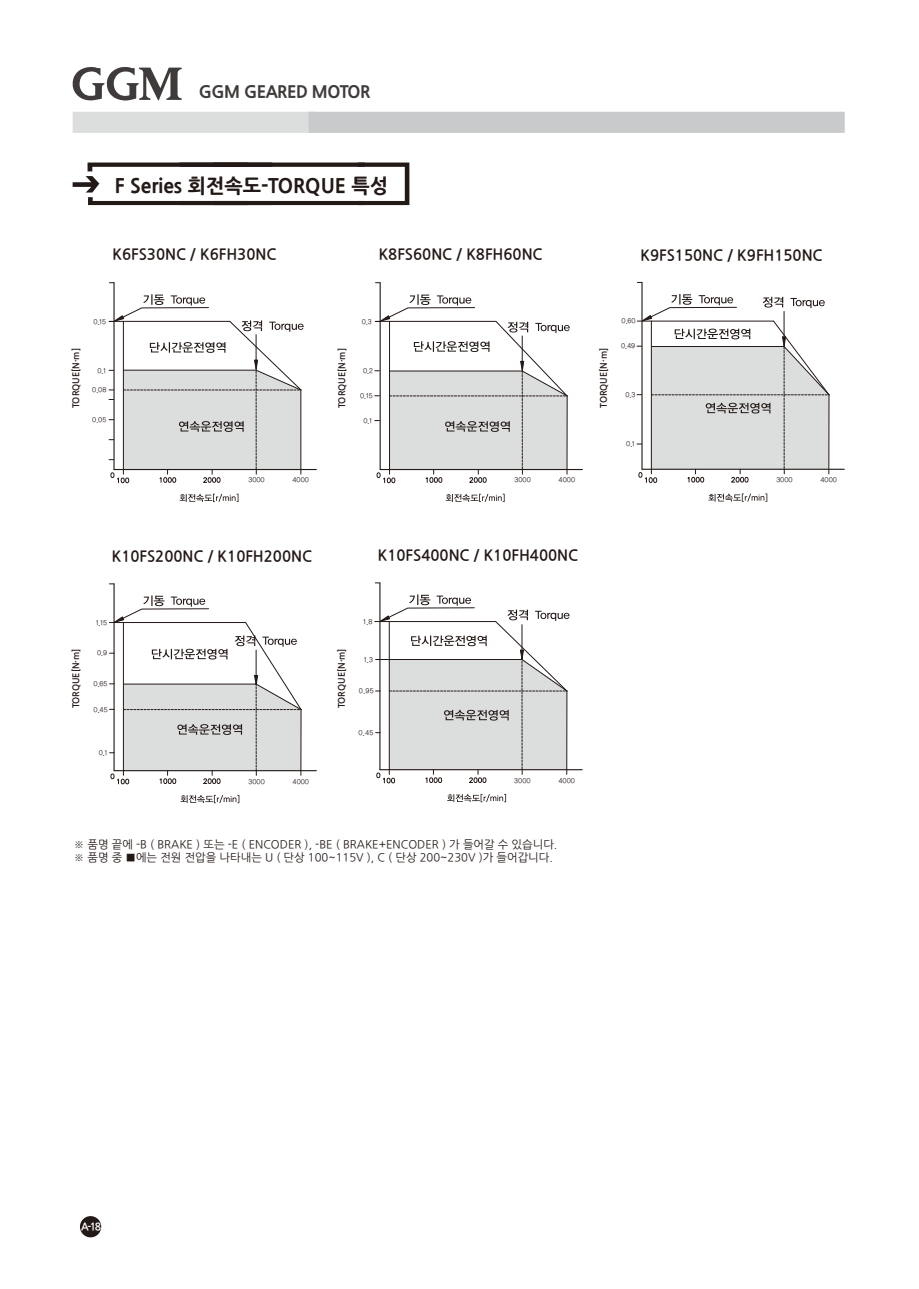
<style>
.page{position:relative;width:919px;height:1289px;background:#fff}
.page>*{position:absolute;margin:0;border:0;box-sizing:border-box;transform-origin:0 0}
.t1{font:800 19.5px "Nanum Gothic";color:#231916}
.t2{font:800 16.5px "Nanum Gothic";letter-spacing:-.03em;color:#3f3b3a}
.t3{font:700 15px "Nanum Gothic";color:#231916}
.t4{font:11.25px/12.9px "Nanum Gothic";color:#231916}
.t5{font:700 10.5px "Nanum Gothic";color:#fff}
.t6{font:700 9px "Nanum Gothic";color:#231916}
.t7{font:6.75px "Korean NGD M";color:#231916}
</style>
<div class="page">
<svg style="left:72px;top:67px;width:110px;height:34px"></svg>
<svg style="left:73px;top:112px;width:771px;height:21px;background:#cfd0d0"></svg>
<hr style="left:113px;top:283px;width:2px;height:186px;background:#231916">
<hr style="left:114px;top:469px;width:202px;height:1px;background:#231916">
<svg style="left:180px;top:494px;width:58px;height:8px"></svg>
<svg style="left:109px;top:294px;width:194px;height:189px"></svg>
<hr style="left:379px;top:283px;width:2px;height:186px;background:#231916">
<hr style="left:380px;top:469px;width:202px;height:1px;background:#231916">
<svg style="left:446px;top:494px;width:58px;height:8px"></svg>
<svg style="left:375px;top:294px;width:194px;height:189px"></svg>
<hr style="left:641px;top:282px;width:1px;height:187px;background:#231916">
<hr style="left:642px;top:468px;width:202px;height:2px;background:#231916">
<svg style="left:708px;top:493px;width:59px;height:9px"></svg>
<svg style="left:637px;top:294px;width:192px;height:189px"></svg>
<hr style="left:113px;top:584px;width:2px;height:186px;background:#231916">
<hr style="left:114px;top:770px;width:202px;height:1px;background:#231916">
<svg style="left:180px;top:795px;width:59px;height:8px"></svg>
<svg style="left:109px;top:595px;width:192px;height:189px"></svg>
<hr style="left:379px;top:583px;width:1px;height:186px;background:#231916">
<hr style="left:380px;top:769px;width:202px;height:1px;background:#231916">
<svg style="left:447px;top:794px;width:59px;height:8px"></svg>
<svg style="left:375px;top:594px;width:194px;height:189px"></svg>
<hr style="left:375px;top:659px;width:147px;height:1px;background:#231916">
<svg style="left:358px;top:162px;width:51px;height:43px"></svg>
<svg style="left:73px;top:162px;width:199px;height:43px"></svg>
<hr style="left:213px;top:201px;width:151px;height:4px;background:#231916">
<div style="left:213px;top:162px;width:151px;height:5px;background:#231916"></div>
<div style="left:80px;top:1215px;width:21px;height:22px;background:#231916;border-radius:50%"></div>
<h2 class="t2" style="left:199px;top:84px;width:173px">GGM GEARED MOTOR</h2>
<h1 class="t1" style="left:115px;top:176px;width:275px">F Series 회전속도-TORQUE 특성</h1>
<h3 class="t3" style="left:112px;top:247px;width:165px">K6FS30NC / K6FH30NC</h3>
<h3 class="t6" style="left:71px;top:408px;width:61px;rotate:-90deg">TORQUE[N·m]</h3>
<p class="t7" style="left:93px;top:318px;width:14px">0.15</p>
<p class="t7" style="left:97px;top:367px;width:10px">0.1</p>
<p class="t7" style="left:92px;top:387px;width:16px">0.08</p>
<p class="t7" style="left:92px;top:416px;width:16px">0.05</p>
<p class="t7" style="left:248px;top:477px;width:18px">3000</p>
<p class="t7" style="left:292px;top:477px;width:18px">4000</p>
<h3 class="t3" style="left:378px;top:247px;width:165px">K8FS60NC / K8FH60NC</h3>
<h3 class="t3" style="left:640px;top:248px;width:184px">K9FS150NC / K9FH150NC</h3>
<h3 class="t6" style="left:337px;top:408px;width:61px;rotate:-90deg">TORQUE[N·m]</h3>
<p class="t7" style="left:362px;top:318px;width:11px">0.3</p>
<p class="t7" style="left:363px;top:368px;width:11px">0.2</p>
<p class="t7" style="left:360px;top:393px;width:14px">0.15</p>
<p class="t7" style="left:363px;top:417px;width:10px">0.1</p>
<p class="t7" style="left:514px;top:477px;width:18px">3000</p>
<p class="t7" style="left:558px;top:477px;width:18px">4000</p>
<h3 class="t6" style="left:599px;top:408px;width:61px;rotate:-90deg">TORQUE[N·m]</h3>
<p class="t7" style="left:621px;top:318px;width:16px">0.60</p>
<p class="t7" style="left:621px;top:343px;width:16px">0.49</p>
<p class="t7" style="left:625px;top:391px;width:11px">0.3</p>
<p class="t7" style="left:626px;top:441px;width:10px">0.1</p>
<p class="t7" style="left:776px;top:477px;width:18px">3000</p>
<p class="t7" style="left:820px;top:477px;width:18px">4000</p>
<h3 class="t3" style="left:112px;top:548px;width:202px">K10FS200NC / K10FH200NC</h3>
<h3 class="t6" style="left:71px;top:708px;width:61px;rotate:-90deg">TORQUE[N·m]</h3>
<p class="t7" style="left:96px;top:619px;width:12px">1.15</p>
<p class="t7" style="left:97px;top:649px;width:12px">0.9</p>
<p class="t7" style="left:94px;top:680px;width:15px">0.65</p>
<p class="t7" style="left:94px;top:706px;width:16px">0.45</p>
<p class="t7" style="left:99px;top:749px;width:10px">0.1</p>
<p class="t7" style="left:248px;top:778px;width:18px">3000</p>
<p class="t7" style="left:292px;top:778px;width:18px">4000</p>
<h3 class="t3" style="left:378px;top:548px;width:202px">K10FS400NC / K10FH400NC</h3>
<h3 class="t6" style="left:337px;top:708px;width:61px;rotate:-90deg">TORQUE[N·m]</h3>
<p class="t7" style="left:363px;top:618px;width:11px">1.8</p>
<p class="t7" style="left:364px;top:656px;width:10px">1.3</p>
<p class="t7" style="left:359px;top:687px;width:16px">0.95</p>
<p class="t7" style="left:358px;top:729px;width:16px">0.45</p>
<p class="t7" style="left:514px;top:777px;width:18px">3000</p>
<p class="t7" style="left:558px;top:777px;width:18px">4000</p>
<h3 class="t4" style="left:74px;top:838px;width:485px">※ 품명 끝에 -B ( BRAKE ) 또는 -E ( ENCODER ), -BE ( BRAKE+ENCODER ) 가 들어갈 수 있습니다. ※ 품명 중 ■에는 전원 전압을 나타내는 U ( 단상 100~115V ), C ( 단상 200~230V )가 들어갑니다.</h3>
<h3 class="t5" style="left:81px;top:1221px;width:22px">A-18</h3>
</div>
